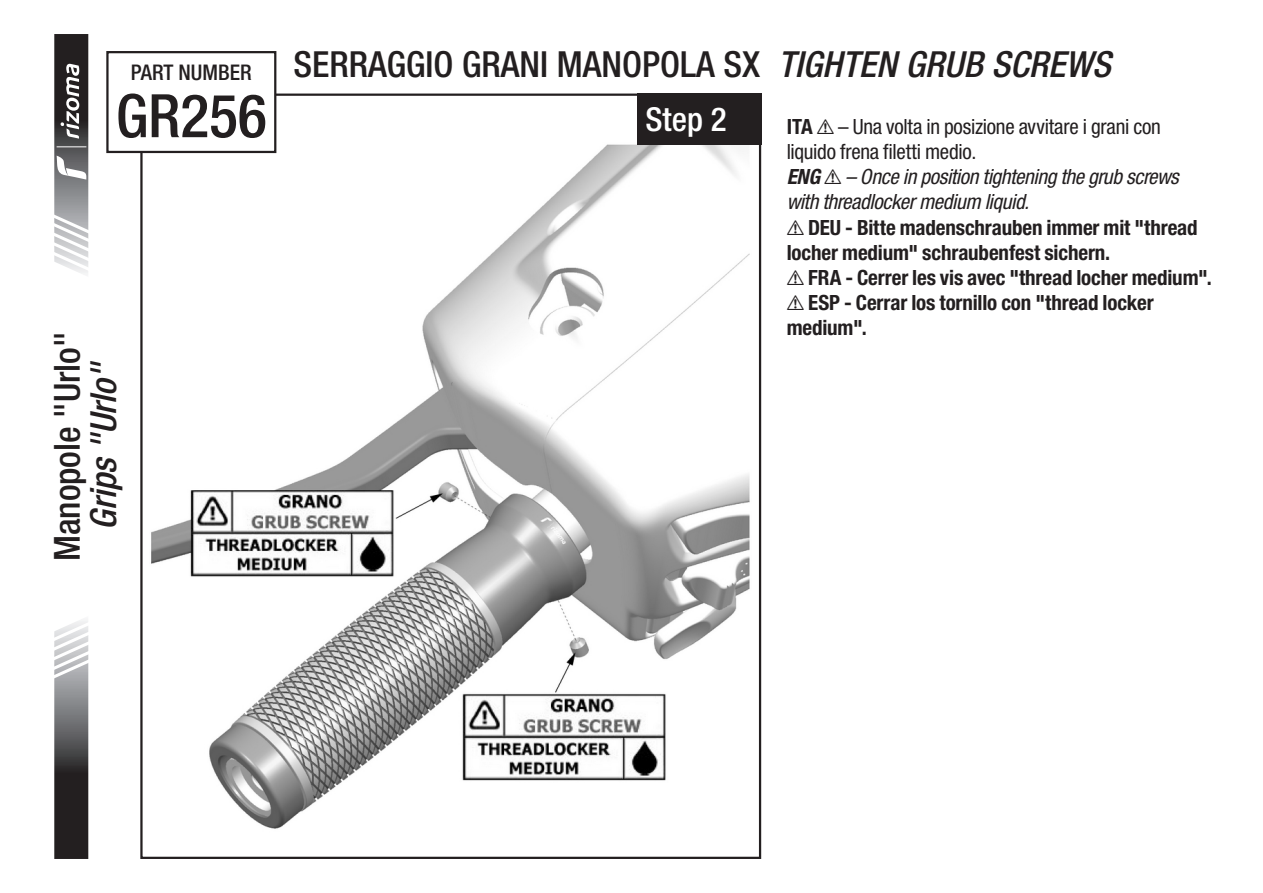
<style>
.page{position:relative;width:1263px;height:893px;background:#fff}
.page>*{position:absolute;margin:0;border:0;box-sizing:border-box;transform-origin:0 0}
.t1{font:500 condensed 60px "Helvetica Neue LT Std";color:#231f20}
.t2{font:500 condensed 36px "Helvetica Neue LT Std";color:#231f20}
.t3{font:italic 500 condensed 36px "Helvetica Neue LT Std";color:#231f20}
.t4{font:500 condensed 33px "Helvetica Neue LT Std";color:#fff}
.t5{font:500 condensed 21.6px "Helvetica Neue LT Std";color:#231f20}
.t6{font:700 condensed 21px/25.2px "Helvetica Neue LT Std";letter-spacing:-.005em;color:#231f20}
.s1{font-style:italic}
.s2{font-family:"Hazard";font-weight:400;font-stretch:normal}
.s3{font-weight:400}
.s4{font-weight:400;font-style:italic}
</style>
<div class="page">
<img style="left:150px;top:110px;width:600px;height:719px">
<div style="left:637px;top:94px;width:124px;height:51px;background:#231f20"></div>
<svg style="left:54px;top:620px;width:35px;height:239px"></svg>
<svg style="left:54px;top:34px;width:35px;height:240px"></svg>
<div style="left:107px;top:52px;width:168px;height:100px;background:#fff"></div>
<div style="left:106px;top:51px;width:170px;height:102px;border:2px solid #231f20"></div>
<p class="t5" style="left:131px;top:59px;width:122px">PART NUMBER</p>
<h1 class="t1" style="left:116px;top:80px;width:152px">GR256</h1>
<h2 class="t2" style="left:46px;top:561px;width:231px;rotate:-90deg">Manopole "Urlo"</h2>
<h2 class="t3" style="left:82px;top:529px;width:170px;rotate:-90deg">Grips "Urlo"</h2>
<h2 class="t2" style="left:293px;top:42px;width:819px">SERRAGGIO GRANI MANOPOLA SX <span class="s1">TIGHTEN GRUB SCREWS</span></h2>
<h3 class="t4" style="left:645px;top:99px;width:83px">Step 2</h3>
<p class="t6" style="left:787px;top:113px;width:427px">ITA <span class="s2">!</span> <span class="s3">– Una volta in posizione avvitare i grani con liquido frena filetti medio.<br></span><span class="s1">ENG</span> <span class="s2">!</span> <span class="s4">– Once in position tightening the grub screws with threadlocker medium liquid.<br></span><span class="s2">!</span> DEU - Bitte madenschrauben immer mit "thread locher medium" schraubenfest sichern.<br><span class="s2">!</span> FRA - Cerrer les vis avec "thread locher medium". <span class="s2">!</span> ESP - Cerrar los tornillo con "thread locker medium".</p>
</div>
